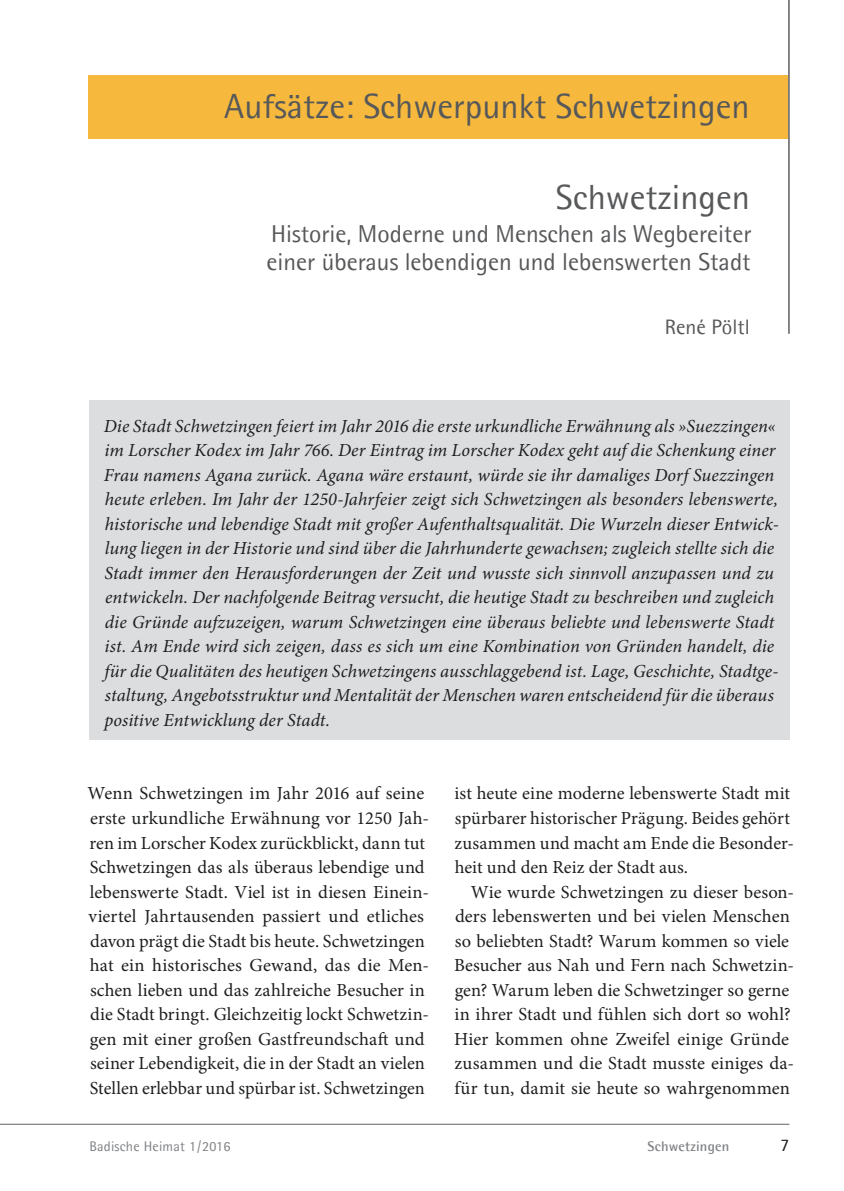
<style>
.page{position:relative;width:844px;height:1191px;background:#fff}
.page>*{position:absolute;margin:0;border:0;box-sizing:border-box;transform-origin:0 0}
.t1{font:35px "Agfa Rotis Semisans";color:#57585a}
.t2{font:24.5px/28px "Agfa Rotis Semisans";color:#57585a}
.t3{font:21px "Agfa Rotis Semisans";color:#57585a}
.t4{font:italic 18.38px/24.5px "Minion Pro";color:#1d1e1f}
.t5{font:18.38px/24.5px "Minion Pro";letter-spacing:.005em;color:#1d1e1f}
.t6{font:17.5px "Agfa Rotis Semisans";color:#1d1e1f}
.t7{font:14px "Agfa Rotis Semisans";letter-spacing:.015em;color:#808285}
.t8{font:700 14px "Agfa Rotis Semisans";letter-spacing:.015em;color:#808285}
</style>
<div class="page">
<hr style="left:0;top:1124px;width:789px;height:1px;background:#636366">
<div style="left:89px;top:75px;width:699px;height:64px;background:#f6b93d"></div>
<hr style="left:787px;top:0;width:2px;height:334px;background:#757679">
<div style="left:90px;top:400px;width:699px;height:340px;background:#dcdddf"></div>
<p class="t1" style="left:224px;top:86px;width:526px">Aufsätze: Schwerpunkt Schwetzingen</p>
<p class="t1" style="left:555px;top:176px;width:195px">Schwetzingen</p>
<p class="t2" style="left:266px;top:219px;width:486px">Historie, Moderne und Menschen als Wegbereiter einer überaus lebendigen und lebenswerten Stadt</p>
<p class="t3" style="left:664px;top:314px;width:86px">René Pöltl</p>
<p class="t4" style="left:104px;top:415px;width:676px">Die Stadt Schwetzingen feiert im Jahr 2016 die erste urkundliche Erwähnung als »Suezzingen« im Lorscher Kodex im Jahr 766. Der Eintrag im Lorscher Kodex geht auf die Schenkung einer Frau namens Agana zurück. Agana wäre erstaunt, würde sie ihr damaliges Dorf Suezzingen heute erleben. Im Jahr der 1250-Jahrfeier zeigt sich Schwetzingen als besonders lebenswerte, historische und lebendige Stadt mit großer Aufenthaltsqualität. Die Wurzeln dieser Entwick&shy;lung liegen in der Historie und sind über die Jahrhunderte gewachsen; zugleich stellte sich die Stadt immer den Herausforderungen der Zeit und wusste sich sinnvoll anzupassen und zu entwickeln. Der nachfolgende Beitrag versucht, die heutige Stadt zu beschreiben und zugleich die Gründe aufzuzeigen, warum Schwetzingen eine überaus beliebte und lebenswerte Stadt ist. Am Ende wird sich zeigen, dass es sich um eine Kombination von Gründen handelt, die für die Qualitäten des heutigen Schwetzingens ausschlaggebend ist. Lage, Geschichte, Stadtge&shy;staltung, Angebotsstruktur und Mentalität der Menschen waren entscheidend für die überaus positive Entwicklung der Stadt.</p>
<p class="t5" style="left:88px;top:783px;width:343px">Wenn Schwetzingen im Jahr 2016 auf seine erste urkundliche Erwähnung vor 1250 Jah&shy;ren im Lorscher Kodex zurückblickt, dann tut Schwetzingen das als überaus lebendige und lebenswerte Stadt. Viel ist in diesen Einein&shy;viertel Jahrtausenden passiert und etliches davon prägt die Stadt bis heute. Schwetzingen hat ein historisches Gewand, das die Men&shy;schen lieben und das zahlreiche Besucher in die Stadt bringt. Gleichzeitig lockt Schwetzin&shy;gen mit einer großen Gastfreundschaft und seiner Lebendigkeit, die in der Stadt an vielen Stellen erlebbar und spürbar ist. Schwetzingen</p>
<p class="t5" style="left:454px;top:783px;width:337px">ist heute eine moderne lebenswerte Stadt mit</p>
<p class="t5" style="left:455px;top:807px;width:336px">spürbarer historischer Prägung. Beides gehört</p>
<p class="t5" style="left:454px;top:832px;width:341px">zusammen und macht am Ende die Besonder-</p>
<p class="t5" style="left:454px;top:856px;width:235px">heit und den Reiz der Stadt aus.</p>
<p class="t5" style="left:470px;top:881px;width:325px">Wie wurde Schwetzingen zu dieser beson-</p>
<p class="t5" style="left:455px;top:905px;width:336px">ders lebenswerten und bei vielen Menschen</p>
<p class="t5" style="left:455px;top:930px;width:335px">so beliebten Stadt? Warum kommen so viele</p>
<p class="t5" style="left:454px;top:954px;width:341px">Besucher aus Nah und Fern nach Schwetzin-</p>
<p class="t5" style="left:454px;top:979px;width:336px">gen? Warum leben die Schwetzinger so gerne</p>
<p class="t5" style="left:454px;top:1003px;width:338px">in ihrer Stadt und fühlen sich dort so wohl?</p>
<p class="t5" style="left:454px;top:1028px;width:336px">Hier kommen ohne Zweifel einige Gründe</p>
<p class="t5" style="left:454px;top:1052px;width:341px">zusammen und die Stadt musste einiges da-</p>
<p class="t5" style="left:454px;top:1077px;width:337px">für tun, damit sie heute so wahrgenommen</p>
<p class="t7" style="left:89px;top:1137px;width:142px">Badische Heimat 1 / 2016</p>
<p class="t8" style="left:647px;top:1137px;width:83px">Schwetzingen</p>
<p class="t6" style="left:780px;top:1134px;width:10px">7</p>
</div>
